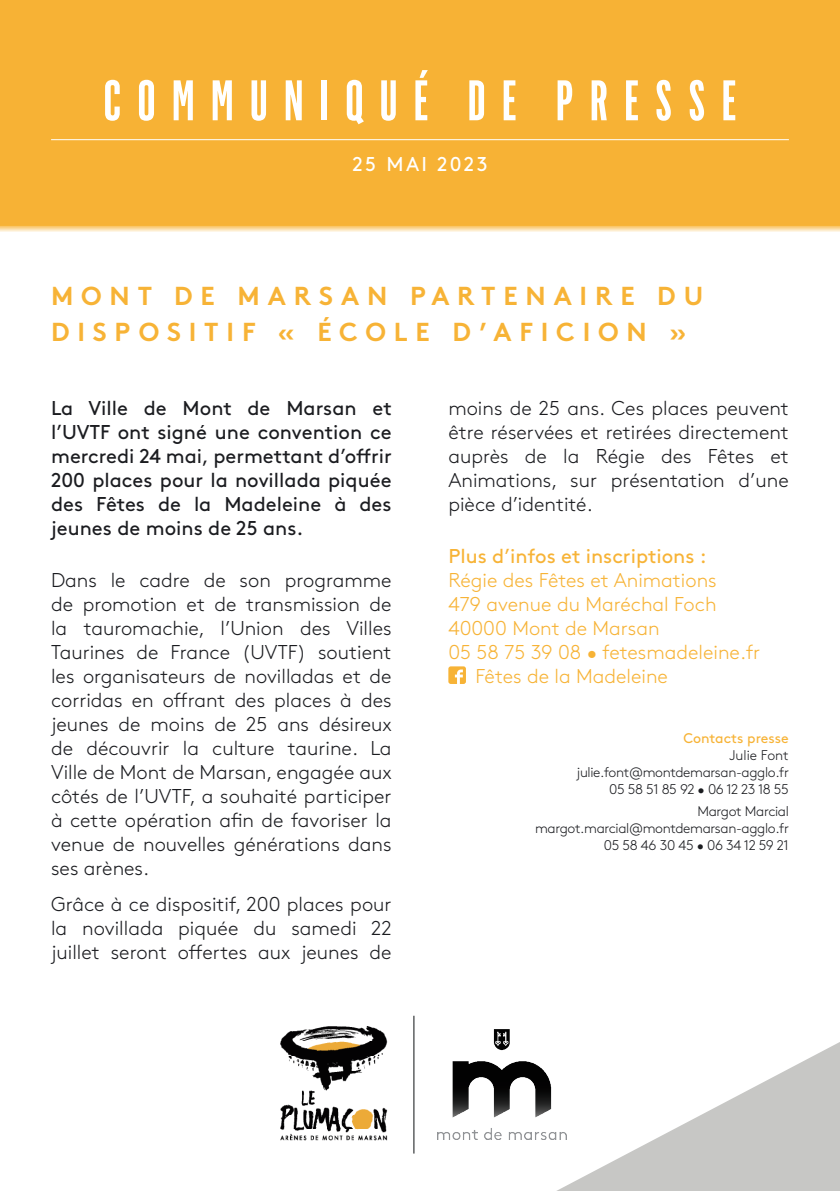
<style>
.page{position:relative;width:840px;height:1191px;background:#fff}
.page>*{position:absolute;margin:0;border:0;box-sizing:border-box;transform-origin:0 0}
.t1{font:600 ultra-condensed 56px "Flama";letter-spacing:.3em;color:#fff}
.t2{font:700 26px/36px "Brown";letter-spacing:.3em;color:#f7b336}
.t3{font:300 20px/24px "Brown";color:#1b1c20;text-align:justify}
.t4{font:20px/24px "Brown";color:#1b1c20;text-align:justify}
.t5{font:300 20px "Brown";color:#f7b336}
.t6{font:20px "Brown";color:#f7b336}
.t7{font:20px "Brown";letter-spacing:.12em;color:#fff}
.t8{font:300 14px "Brown";letter-spacing:-.025em;color:#1b1c20}
.t9{font:14px "Brown";color:#f7b336}
.t10{font:300 14px "Brown";color:#1b1c20}
</style>
<div class="page">
<div style="left:0;top:0;width:839px;height:232px;background:#f7b235"></div>
<hr style="left:51px;top:139px;width:737px;height:1px;background:#fff">
<svg style="left:556px;top:1042px;width:283px;height:149px;fill:#c7c7c5"></svg>
<svg style="left:448px;top:666px;width:17px;height:18px"></svg>
<img style="left:280px;top:1027px;width:108px;height:114px">
<img style="left:437px;top:1030px;width:129px;height:109px">
<hr style="left:413px;top:1015px;width:1px;height:138px;background:#0e1114">
<p class="t1" style="left:104px;top:66px;width:633px">COMMUNIQUÉ DE PRESSE</p>
<p class="t7" style="left:352px;top:149px;width:137px">25 MAI 2023</p>
<p class="t2" style="left:51px;top:275px;width:653px">MONT DE MARSAN PARTENAIRE DU<br>DISPOSITIF « ÉCOLE D’AFICION »</p>
<p class="t4" style="left:51px;top:394px;width:342px">La Ville de Mont de Marsan et l’UVTF ont signé une convention ce mercredi 24 mai, permettant d’offrir 200 places pour la novillada piquée des Fêtes de la Madeleine à des jeunes de moins de 25 ans.</p>
<p class="t3" style="left:51px;top:567px;width:342px">Dans le cadre de son programme de promotion et de transmission de la tauromachie, l’Union des Villes Taurines de France (UVTF) soutient les organisateurs de novilladas et de corridas en offrant des places à des jeunes de moins de 25 ans désireux de découvrir la culture taurine. La Ville de Mont de Marsan, engagée aux côtés de l’UVTF, a souhaité participer à cette opération afin de favoriser la venue de nouvelles générations dans ses arènes.</p>
<p class="t3" style="left:51px;top:890px;width:342px">Grâce à ce dispositif, 200 places pour la novillada piquée du samedi 22 juillet seront offertes aux jeunes de</p>
<p class="t3" style="left:448px;top:394px;width:342px">moins de 25 ans. Ces places peuvent être réservées et retirées directement auprès de la Régie des Fêtes et Animations, sur présentation d’une pièce d’identité.</p>
<p class="t6" style="left:448px;top:541px;width:260px">Plus d’infos et inscriptions :</p>
<p class="t5" style="left:448px;top:565px;width:270px">Régie des Fêtes et Animations</p>
<p class="t5" style="left:448px;top:589px;width:269px">479 avenue du Maréchal Foch</p>
<p class="t5" style="left:448px;top:613px;width:212px">40000 Mont de Marsan</p>
<p class="t5" style="left:448px;top:637px;width:313px">05 58 75 39 08 • fetesmadeleine.fr</p>
<p class="t5" style="left:475px;top:661px;width:194px">Fêtes de la Madeleine</p>
<p class="t9" style="left:683px;top:727px;width:107px">Contacts presse</p>
<p class="t10" style="left:729px;top:745px;width:61px">Julie Font</p>
<p class="t8" style="left:576px;top:761px;width:214px">julie.font@montdemarsan-agglo.fr</p>
<p class="t8" style="left:609px;top:778px;width:181px">05 58 51 85 92 • 06 12 23 18 55</p>
<p class="t8" style="left:697px;top:801px;width:93px">Margot Marcial</p>
<p class="t8" style="left:535px;top:818px;width:255px">margot.marcial@montdemarsan-agglo.fr</p>
<p class="t8" style="left:603px;top:834px;width:186px">05 58 46 30 45 • 06 34 12 59 21</p>
</div>
